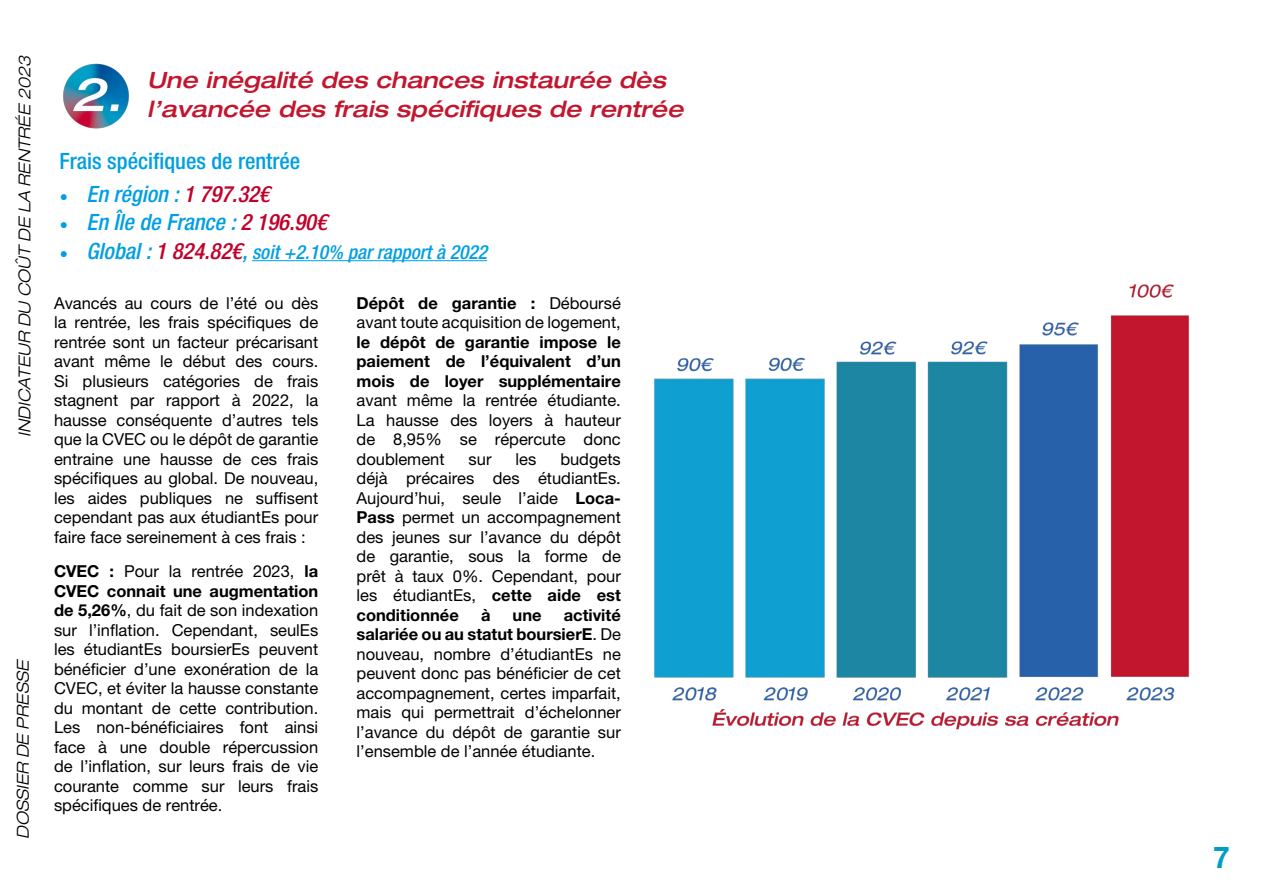
<style>
.page{position:relative;width:1263px;height:893px;background:#fff}
.page>*{position:absolute;margin:0;border:0;box-sizing:border-box;transform-origin:0 0}
.t1{font:700 30px "Helvetica Neue LT Pro";color:#009ec5}
.t2{font:italic 500 expanded 22.5px/28.5px "Helvetica Neue LT Pro";color:#c2162e}
.t3{font:italic 500 condensed 22.5px "Helvetica Neue LT Pro";color:#009fe3}
.t4{font:500 condensed 22.5px "Helvetica Neue LT Pro";color:#009fe3}
.t5{font:italic 500 condensed 19.5px "Helvetica Neue LT Pro";color:#009fe3}
.Texte{font:16.5px/19.5px "Helvetica Neue LT Pro";color:#000;text-align:justify}
.t6{font:italic 300 expanded 16.5px "Helvetica Neue LT Pro";color:#000}
.Texte-2{font:700 16.5px "Helvetica Neue LT Pro";color:#000}
.s1{font-family:"Minion Pro";font-weight:400;font-style:normal;font-stretch:normal}
.s2{color:#c1002b}
.s3{font-family:"Minion Pro";font-weight:400;font-style:normal;font-stretch:normal;font-size:22.5px}
.s4{font-size:22.5px}
.s5{font-size:22.5px;color:#c1002b}
.s6{font-weight:700}
</style>
<div class="page">
<img style="left:63px;top:63px;width:66px;height:66px">
<hr style="left:252px;top:260px;width:235px;height:1px;background:#009fe3">
<img style="left:654px;top:284px;width:535px;height:446px">
<p class="t6" style="left:15px;top:437px;width:383px;rotate:-90deg">INDICATEUR DU COÛT DE LA RENTRÉE 2023</p>
<p class="t6" style="left:13px;top:839px;width:181px;rotate:-90deg">DOSSIER DE PRESSE</p>
<p class="t2" style="left:147px;top:66px;width:538px">Une inégalité des chances instaurée dès l’avancée des frais spécifiques de rentrée</p>
<p class="t4" style="left:60px;top:148px;width:242px">Frais spécifiques de rentrée</p>
<p class="t3" style="left:60px;top:180px;width:212px"><span class="s1">•</span> En région : <span class="s2">1 797.32€</span></p>
<p class="t3" style="left:60px;top:209px;width:269px"><span class="s1">•</span> En Île de France : <span class="s2">2 196.90€</span></p>
<p class="t5" style="left:60px;top:240px;width:429px"><span class="s3">•</span> <span class="s4">Global :</span> <span class="s5">1 824.82€</span><span class="s4">,</span> soit +2.10% par rapport à 2022</p>
<p class="Texte" style="left:54px;top:293px;width:266px">Avancés au cours de l’été ou dès la rentrée, les frais spécifiques de rentrée sont un facteur précarisant avant même le début des cours.<br>Si plusieurs catégories de frais stagnent par rapport à 2022, la hausse conséquente d’autres tels que la CVEC ou le dépôt de garantie entraine une hausse de ces frais spécifiques au global. De nouveau, les aides publiques ne suffisent cependant pas aux étudiantEs pour faire face sereinement à ces frais :</p>
<p class="Texte" style="left:54px;top:561px;width:266px"><span class="s6">CVEC :</span> Pour la rentrée 2023, <span class="s6">la CVEC connait une augmentation de 5,26%</span>, du fait de son indexation sur l’inflation. Cependant, seulEs les étudiantEs boursierEs peuvent bénéficier d’une exonération de la CVEC, et éviter la hausse constante du montant de cette contribution.<br>Les non-bénéficiaires font ainsi face à une double répercussion de l’inflation, sur leurs frais de vie courante comme sur leurs frais spécifiques de rentrée.</p>
<p class="Texte" style="left:357px;top:293px;width:266px"><span class="s6">Dépôt de garantie :</span> Déboursé avant toute acquisition de logement, <span class="s6">le dépôt de garantie impose le paiement de l’équivalent d’un mois de loyer supplémentaire </span>avant même la rentrée étudiante.<br>La hausse des loyers à hauteur de 8,95% se répercute donc doublement</p>
<p class="Texte" style="left:357px;top:449px;width:266px;text-indent:204px">budgets déjà précaires des étudiantEs.<br>Aujourd’hui, seule l’aide <span class="s6">Loca-Pass</span> permet un accompagnement des jeunes sur l’avance du dépôt de garantie, sous la forme de prêt à taux 0%. Cependant, pour les étudiantEs, <span class="s6">cette aide est conditionnée</span></p>
<p class="Texte" style="left:469px;top:449px;width:24px">sur</p>
<p class="Texte" style="left:515px;top:449px;width:22px">les</p>
<p class="Texte" style="left:357px;top:605px;width:266px;text-indent:207px"><span class="s6">activité salariée ou au statut boursierE</span>. De nouveau, nombre d’étudiantEs ne peuvent donc pas bénéficier de cet accompagnement, certes imparfait, mais qui permettrait d’échelonner l’avance du dépôt de garantie sur l’ensemble de l’année étudiante.</p>
<p class="Texte-2" style="left:481px;top:605px;width:11px">à</p>
<p class="Texte-2" style="left:513px;top:605px;width:31px">une</p>
<h1 class="t1" style="left:1213px;top:838px;width:18px">7</h1>
</div>
